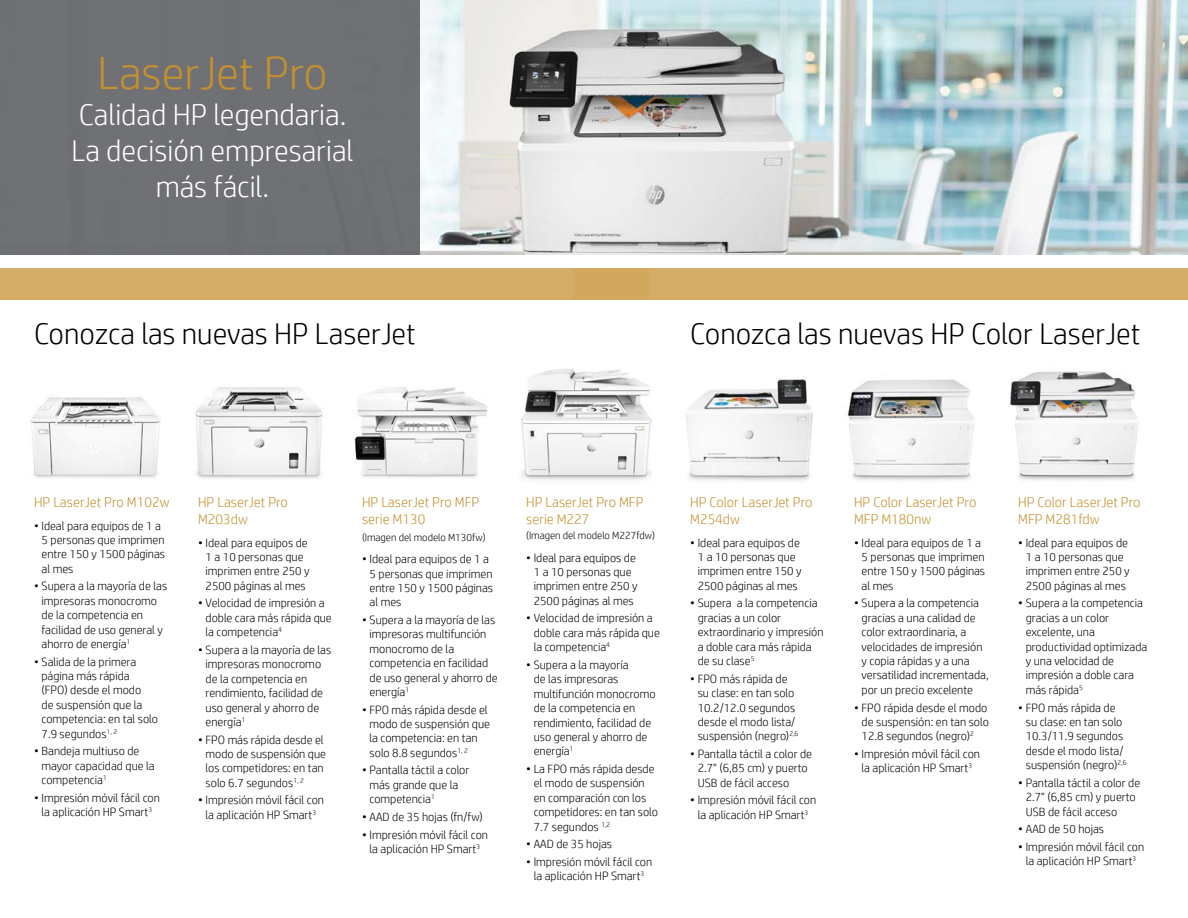
<style>
.page{position:relative;width:1188px;height:918px;background:#fff}
.page>*{position:absolute;margin:0;border:0;box-sizing:border-box;transform-origin:0 0}
.t1{font:300 46.5px "HP Simplified";color:#c5902e}
.t2{font:300 30px "HP Simplified";color:#000}
.t3{font:300 30px/36px "HP Simplified";color:#fff;text-align:center}
.Subhead_14_16_bold_b{font:300 14.25px/17.1px "HP Simplified";color:#c5902e}
.t4{font:300 12px/14.4px "HP Simplified";color:#000}
.Subhead_14_16_bold_b-2{font:300 10.5px "HP Simplified";color:#000}
</style>
<div class="page">
<img style="left:354px;top:387px;width:134px;height:91px">
<img style="left:31px;top:397px;width:130px;height:81px">
<img style="left:686px;top:379px;width:127px;height:102px">
<img style="left:195px;top:387px;width:128px;height:92px">
<img style="left:521px;top:369px;width:131px;height:111px">
<img style="left:1010px;top:371px;width:128px;height:110px">
<img style="left:420px;top:0;width:768px;height:254px">
<div style="left:0;top:0;width:420px;height:254px;background:#6f7174"></div>
<img style="left:847px;top:379px;width:127px;height:102px">
<div style="left:0;top:269px;width:574px;height:30px;background:#d4ac65"></div>
<div style="left:574px;top:269px;width:614px;height:30px;background:#d4ac65"></div>
<p class="t1" style="left:97px;top:43px;width:232px">LaserJet Pro</p>
<p class="t3" style="left:79px;top:96px;width:269px">Calidad HP legendaria.</p>
<p class="t3" style="left:71px;top:132px;width:284px">La decisión empresarial más fácil.</p>
<p class="t2" style="left:34px;top:314px;width:383px">Conozca las nuevas HP LaserJet</p>
<p class="t2" style="left:690px;top:314px;width:452px">Conozca las nuevas HP Color LaserJet</p>
<p class="Subhead_14_16_bold_b" style="left:34px;top:493px;width:137px">HP LaserJet Pro M102w</p>
<p class="t4" style="left:42px;top:518px;width:125px;text-indent:-8px">• Ideal para equipos de 1 a<br>5 personas que imprimen entre 150 y 1500 páginas al mes</p>
<p class="t4" style="left:42px;top:579px;width:127px;text-indent:-8px">• Supera a la mayoría de las impresoras monocromo de la competencia en facilidad de uso general y ahorro de energía<sup>1</sup></p>
<p class="t4" style="left:42px;top:654px;width:118px;text-indent:-8px">• Salida de la primera página más rápida (FPO) desde el modo<br>de suspensión que la competencia: en tal solo<br>7.9 segundos<sup>1,</sup> <sup>2</sup></p>
<p class="t4" style="left:42px;top:744px;width:115px;text-indent:-8px">• Bandeja multiuso de mayor capacidad que la competencia<sup>1</sup></p>
<p class="t4" style="left:34px;top:790px;width:128px;text-align:center">• Impresión móvil fácil con la aplicación HP Smart<sup>3</sup></p>
<p class="Subhead_14_16_bold_b" style="left:198px;top:493px;width:91px">HP LaserJet Pro<br>M203dw</p>
<p class="t4" style="left:206px;top:535px;width:105px;text-indent:-8px">• Ideal para equipos de<br>1 a 10 personas que imprimen entre 250 y<br>2500 páginas al mes</p>
<p class="t4" style="left:206px;top:596px;width:128px;text-indent:-8px">• Velocidad de impresión a doble cara más rápida que la competencia<sup>4</sup></p>
<p class="t4" style="left:206px;top:642px;width:127px;text-indent:-8px">• Supera a la mayoría de las impresoras monocromo de la competencia en rendimiento, facilidad de uso general y ahorro de energía<sup>1</sup></p>
<p class="t4" style="left:206px;top:732px;width:122px;text-indent:-8px">• FPO más rápida desde el modo de suspensión que los competidores: en tan solo 6.7 segundos<sup>1,</sup> <sup>2</sup></p>
<p class="t4" style="left:198px;top:793px;width:128px;text-align:center">• Impresión móvil fácil con la aplicación HP Smart<sup>3</sup></p>
<p class="Subhead_14_16_bold_b" style="left:362px;top:493px;width:119px">HP LaserJet Pro MFP serie M130</p>
<p class="Subhead_14_16_bold_b-2" style="left:362px;top:530px;width:125px">(Imagen del modelo M130fw)</p>
<p class="t4" style="left:370px;top:551px;width:125px;text-indent:-8px">• Ideal para equipos de 1 a<br>5 personas que imprimen entre 150 y 1500 páginas al mes</p>
<p class="t4" style="left:370px;top:612px;width:130px;text-indent:-8px">• Supera a la mayoría de las impresoras multifunción monocromo de la competencia en facilidad de uso general y ahorro de energía<sup>1</sup></p>
<p class="t4" style="left:370px;top:702px;width:122px;text-indent:-8px">• FPO más rápida desde el modo de suspensión que la competencia: en tan solo 8.8 segundos<sup>1,</sup> <sup>2</sup></p>
<p class="t4" style="left:370px;top:763px;width:101px;text-indent:-8px">• Pantalla táctil a color más grande que la competencia<sup>1</sup></p>
<p class="t4" style="left:362px;top:809px;width:122px">• AAD de 35 hojas (fn/fw)</p>
<p class="t4" style="left:362px;top:827px;width:128px;text-align:center">• Impresión móvil fácil con la aplicación HP Smart<sup>3</sup></p>
<p class="Subhead_14_16_bold_b" style="left:526px;top:493px;width:119px">HP LaserJet Pro MFP serie M227</p>
<p class="Subhead_14_16_bold_b-2" style="left:526px;top:529px;width:130px">(Imagen del modelo M227fdw)</p>
<p class="t4" style="left:534px;top:550px;width:105px;text-indent:-8px">• Ideal para equipos de<br>1 a 10 personas que imprimen entre 250 y<br>2500 páginas al mes</p>
<p class="t4" style="left:534px;top:611px;width:128px;text-indent:-8px">• Velocidad de impresión a doble cara más rápida que la competencia<sup>4</sup></p>
<p class="t4" style="left:534px;top:657px;width:123px;text-indent:-8px">• Supera a la mayoría<br>de las impresoras multifunción monocromo de la competencia en rendimiento, facilidad de uso general y ahorro de energía<sup>1</sup></p>
<p class="t4" style="left:534px;top:761px;width:126px;text-indent:-8px">• La FPO más rápida desde el modo de suspensión en comparación con los competidores: en tan solo<br>7.7 segundos <sup>1,2</sup></p>
<p class="t4" style="left:526px;top:837px;width:87px">• AAD de 35 hojas</p>
<p class="t4" style="left:526px;top:854px;width:128px;text-align:center">• Impresión móvil fácil con la aplicación HP Smart<sup>3</sup></p>
<p class="Subhead_14_16_bold_b" style="left:690px;top:493px;width:124px">HP Color LaserJet Pro<br>M254dw</p>
<p class="t4" style="left:698px;top:535px;width:105px;text-indent:-8px">• Ideal para equipos de<br>1 a 10 personas que imprimen entre 150 y<br>2500 páginas al mes</p>
<p class="t4" style="left:698px;top:596px;width:127px;text-indent:-8px">• Supera a la competencia gracias a un color extraordinario y impresión a doble cara más rápida de su clase<sup>5</sup></p>
<p class="t4" style="left:698px;top:671px;width:102px;text-indent:-8px">• FPO más rápida de su clase: en tan solo<br>10.2/12.0 segundos desde el modo lista/ suspensión (negro)<sup>2,6</sup></p>
<p class="t4" style="left:698px;top:746px;width:116px;text-indent:-8px">• Pantalla táctil a color de<br>2.7" (6,85 cm) y puerto<br>USB de fácil acceso</p>
<p class="t4" style="left:690px;top:793px;width:128px;text-align:center">• Impresión móvil fácil con la aplicación HP Smart<sup>3</sup></p>
<p class="Subhead_14_16_bold_b" style="left:854px;top:493px;width:124px">HP Color LaserJet Pro<br>MFP M180nw</p>
<p class="t4" style="left:862px;top:535px;width:125px;text-indent:-8px">• Ideal para equipos de 1 a<br>5 personas que imprimen entre 150 y 1500 páginas al mes</p>
<p class="t4" style="left:862px;top:596px;width:129px;text-indent:-8px">• Supera a la competencia gracias a una calidad de color extraordinaria, a velocidades de impresión y copia rápidas y a una versatilidad incrementada, por un precio excelente</p>
<p class="t4" style="left:862px;top:700px;width:129px;text-indent:-8px">• FPO rápida desde el modo de suspensión: en tan solo<br>12.8 segundos (negro)<sup>2</sup></p>
<p class="t4" style="left:854px;top:746px;width:128px;text-align:center">• Impresión móvil fácil con la aplicación HP Smart<sup>3</sup></p>
<p class="Subhead_14_16_bold_b" style="left:1018px;top:493px;width:124px">HP Color LaserJet Pro<br>MFP M281fdw</p>
<p class="t4" style="left:1026px;top:535px;width:105px;text-indent:-8px">• Ideal para equipos de<br>1 a 10 personas que imprimen entre 250 y<br>2500 páginas al mes</p>
<p class="t4" style="left:1026px;top:596px;width:123px;text-indent:-8px">• Supera a la competencia gracias a un color excelente, una productividad optimizada y una velocidad de impresión a doble cara más rápida<sup>5</sup></p>
<p class="t4" style="left:1026px;top:700px;width:102px;text-indent:-8px">• FPO más rápida de su clase: en tan solo<br>10.3/11.9 segundos desde el modo lista/ suspensión (negro)<sup>2,6</sup></p>
<p class="t4" style="left:1026px;top:775px;width:116px;text-indent:-8px">• Pantalla táctil a color de<br>2.7" (6,85 cm) y puerto<br>USB de fácil acceso</p>
<p class="t4" style="left:1018px;top:822px;width:87px">• AAD de 50 hojas</p>
<p class="t4" style="left:1018px;top:839px;width:128px;text-align:center">• Impresión móvil fácil con la aplicación HP Smart<sup>3</sup></p>
</div>
